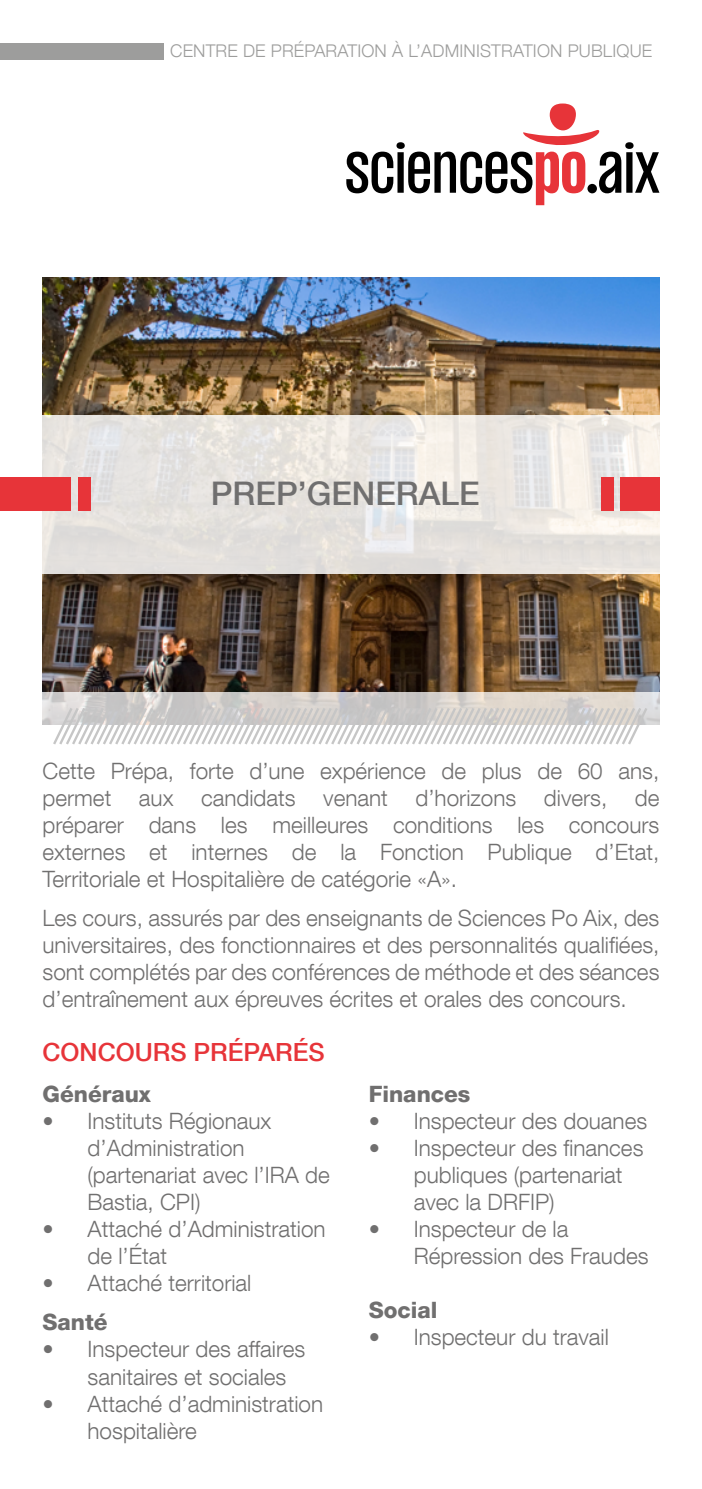
<style>
.page{position:relative;width:702px;height:1489px;background:#fff}
.page>*{position:absolute;margin:0;border:0;box-sizing:border-box;transform-origin:0 0}
.t1{font:500 32.5px "Helvetica Neue LT Com";color:#706f6f}
.t2{font:500 25px "Helvetica Neue LT Com";color:#e73439}
.t3{font:300 22.5px/27px "Helvetica Neue LT Com";color:#706f6f}
.t4{font:800 22.5px "Helvetica Neue LT Com";color:#706f6f}
.t5{font:300 17.5px "Helvetica Neue LT Com";letter-spacing:.01em;color:#9d9d9c}
</style>
<div class="page">
<img style="left:43px;top:278px;width:616px;height:414px">
<div style="left:0;top:43px;width:163px;height:16px;background:#9d9d9c"></div>
<svg style="left:42px;top:415px;width:618px;height:158px;fill:#e6e3df"></svg>
<div style="left:620px;top:477px;width:39px;height:34px;background:#e73439"></div>
<div style="left:601px;top:477px;width:12px;height:34px;background:#e73439"></div>
<div style="left:0;top:477px;width:71px;height:34px;background:#e73439"></div>
<div style="left:78px;top:477px;width:12px;height:34px;background:#e73439"></div>
<svg style="left:42px;top:692px;width:618px;height:33px"></svg>
<svg style="left:346px;top:152px;width:47px;height:41px"></svg>
<div style="left:396px;top:142px;width:9px;height:7px;background:#000;border-radius:50%"></div>
<div style="left:397px;top:152px;width:6px;height:41px;background:#000"></div>
<svg style="left:408px;top:103px;width:213px;height:102px"></svg>
<div style="left:625px;top:142px;width:8px;height:7px;background:#000;border-radius:50%"></div>
<div style="left:626px;top:152px;width:6px;height:41px;background:#000"></div>
<svg style="left:635px;top:152px;width:24px;height:41px"></svg>
<svg style="left:51px;top:705px;width:598px;height:40px"></svg>
<p class="t5" style="left:170px;top:40px;width:483px">CENTRE DE PRÉPARATION À L’ADMINISTRATION PUBLIQUE</p>
<h1 class="t1" style="left:211px;top:474px;width:270px">PREP’GENERALE</h1>
<p class="t3" style="left:43px;top:757px;width:618px;text-align:justify">Cette Prépa, forte d’une expérience de plus de 60 ans, permet aux candidats venant d’horizons divers, de préparer dans les meilleures conditions les concours externes et internes de la Fonction Publique d’Etat, Territoriale et Hospitalière de catégorie «A».</p>
<p class="t3" style="left:43px;top:904px;width:618px;text-align:justify">Les cours, assurés par des enseignants de Sciences Po Aix, des universitaires, des fonctionnaires et des personnalités qualifiées, sont complétés par des conférences de méthode et des séances d’entraînement aux épreuves écrites et orales des concours.</p>
<p class="t2" style="left:43px;top:1037px;width:284px">CONCOURS PRÉPARÉS</p>
<p class="t4" style="left:43px;top:1080px;width:110px">Généraux</p>
<p class="t3" style="left:88px;top:1107px;width:244px;text-indent:-45px">• Instituts Régionaux d’Administration (partenariat avec l’IRA de<br>Bastia, CPI)</p>
<p class="t3" style="left:88px;top:1215px;width:239px;text-indent:-45px">• Attaché d’Administration de l’État</p>
<p class="t3" style="left:43px;top:1269px;width:210px">• Attaché territorial</p>
<p class="t4" style="left:43px;top:1308px;width:67px">Santé</p>
<p class="t3" style="left:88px;top:1335px;width:219px;text-indent:-45px">• Inspecteur des affaires sanitaires et sociales</p>
<p class="t3" style="left:88px;top:1389px;width:237px;text-indent:-45px">• Attaché d’administration hospitalière</p>
<p class="t4" style="left:368px;top:1080px;width:103px">Finances</p>
<p class="t3" style="left:368px;top:1107px;width:280px">• Inspecteur des douanes</p>
<p class="t3" style="left:413px;top:1134px;width:231px;text-indent:-45px">• Inspecteur des finances publiques (partenariat avec la DRFIP)</p>
<p class="t3" style="left:413px;top:1215px;width:236px;text-indent:-45px">• Inspecteur de la<br>Répression des Fraudes</p>
<p class="t4" style="left:368px;top:1296px;width:70px">Social</p>
<p class="t3" style="left:368px;top:1323px;width:242px">• Inspecteur du travail</p>
</div>
